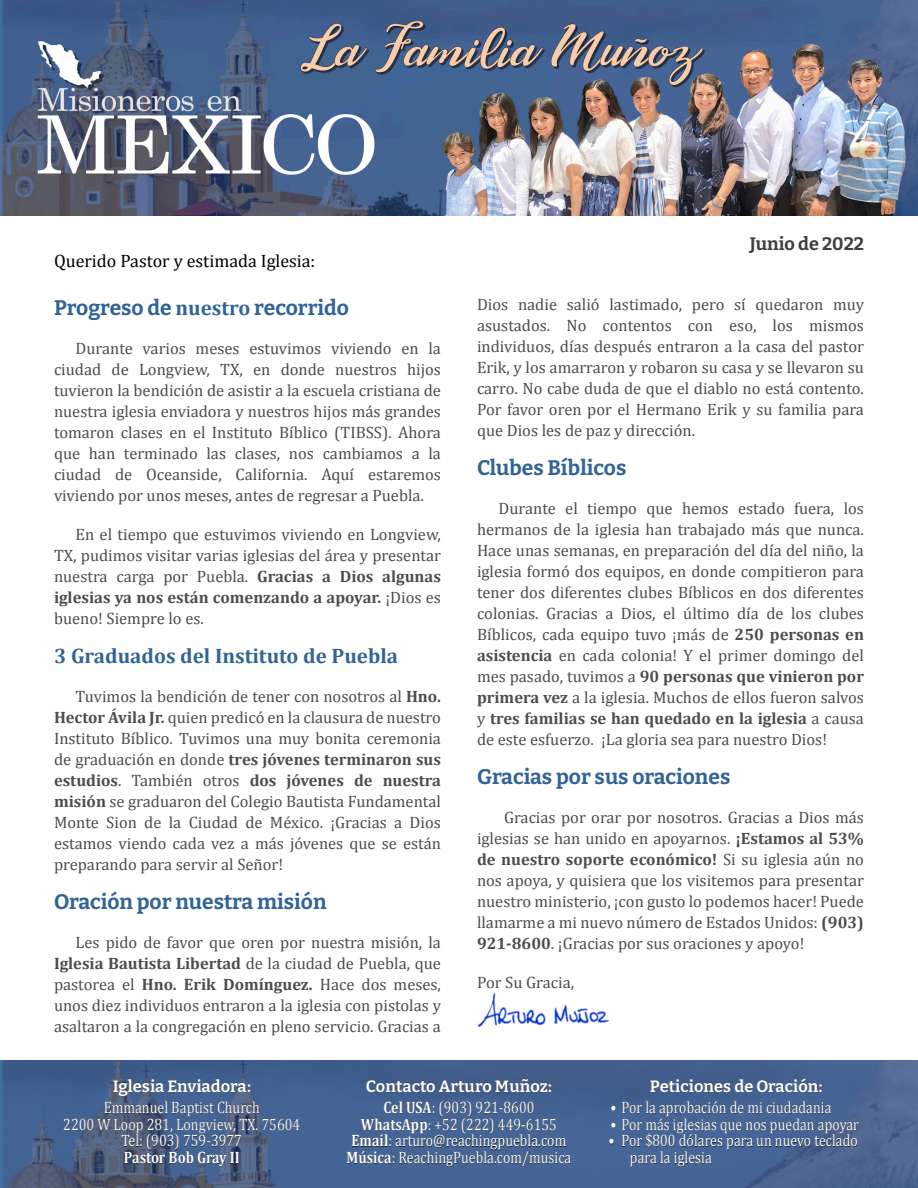
<style>
.page{position:relative;width:918px;height:1188px;background:#fff}
.page>*{position:absolute;margin:0;border:0;box-sizing:border-box;transform-origin:0 0}
.t1{font:700 21px "Bitter";color:#326496}
.t2{font:700 21px "Cambria";color:#326496}
.t3{font:18px "Cambria";color:#000}
.t4{font:700 18px "Bitter";color:#404040}
.t5{font:16.5px/21px "Cambria";color:#4d4d4d;text-align:justify}
.t6{font:16.5px/16.5px "Cambria";color:#fff;text-align:center;scale:.85 1}
.t7{font:700 16.5px "Bitter";color:#fff}
.t8{font:700 16.5px "Cambria";color:#fff;scale:.85 1}
.s1{font-family:"Cambria"}
.s2{font-weight:700}
</style>
<div class="page">
<img style="left:0;top:1060px;width:918px;height:128px">
<img style="left:477px;top:993px;width:132px;height:34px">
<img style="left:64px;top:1078px;width:795px;height:88px">
<img style="left:0;top:0;width:918px;height:216px">
<p class="t3" style="left:54px;top:253px;width:263px">Querido Pastor y estimada Iglesia:</p>
<p class="t1" style="left:54px;top:295px;width:296px">Progreso de <span class="s1">nuestro</span> recorrido</p>
<p class="t5" style="left:54px;top:338px;width:389px;text-indent:22px">Durante varios meses estuvimos viviendo en la ciudad de Longview, TX, en donde nuestros hijos tuvieron la bendición de asistir a la escuela cristiana de nuestra iglesia enviadora y nuestros hijos más grandes tomaron clases en el Instituto Bíblico (TIBSS). Ahora que han terminado las clases, nos cambiamos a la ciudad de Oceanside, California. Aquí estaremos viviendo por unos meses, antes de regresar a Puebla.</p>
<p class="t5" style="left:54px;top:524px;width:389px;text-indent:22px">En el tiempo que estuvimos viviendo en Longview, TX, pudimos visitar varias iglesias del área y presentar nuestra carga por Puebla. <span class="s2">Gracias a Dios algunas iglesias ya nos están comenzando a apoyar.</span> ¡Dios es bueno! Siempre lo es.</p>
<p class="t2" style="left:54px;top:646px;width:346px">3 Graduados del Instituto de Puebla</p>
<p class="t5" style="left:54px;top:686px;width:389px;text-indent:22px">Tuvimos la bendición de tener con nosotros al <span class="s2">Hno.<br>Hector Ávila Jr.</span> quien predicó en la clausura de nuestro Instituto Bíblico. Tuvimos una muy bonita ceremonia de graduación en donde <span class="s2">tres jóvenes terminaron sus estudios</span>. También otros <span class="s2">dos jóvenes de nuestra misión</span> se graduaron del Colegio Bautista Fundamental Monte Sion de la Ciudad de México. ¡Gracias a Dios estamos viendo cada vez a más jóvenes que se están preparando para servir al Señor!</p>
<p class="t1" style="left:54px;top:889px;width:274px">Oración por nuestra misión</p>
<p class="t5" style="left:54px;top:932px;width:389px;text-indent:22px">Les pido de favor que oren por nuestra misión, la <span class="s2">Iglesia Bautista Libertad</span> de la ciudad de Puebla, que pastorea el <span class="s2">Hno. Erik Domínguez.</span> Hace dos meses, unos diez individuos entraron a la iglesia con pistolas y asaltaron a la congregación en pleno servicio. Gracias a</p>
<p class="t4" style="left:750px;top:234px;width:116px">Junio de 2022</p>
<p class="t5" style="left:477px;top:295px;width:389px">Dios nadie salió lastimado, pero sí quedaron muy asustados. No contentos con eso, los mismos individuos, días después entraron a la casa del pastor Erik, y los amarraron y robaron su casa y se llevaron su carro. No cabe duda de que el diablo no está contento.<br>Por favor oren por el Hermano Erik y su familia para que Dios les de paz y dirección.</p>
<p class="t1" style="left:477px;top:455px;width:151px">Clubes Bíblicos</p>
<p class="t5" style="left:477px;top:499px;width:389px;text-indent:22px">Durante el tiempo que hemos estado fuera, los hermanos de la iglesia han trabajado más que nunca.<br>Hace unas semanas, en preparación del día del niño, la iglesia formó dos equipos, en donde compitieron para tener dos diferentes clubes Bíblicos en dos diferentes colonias. Gracias a Dios, el último día de los clubes Bíblicos, cada equipo tuvo ¡más de <span class="s2">250 personas en asistencia</span> en cada colonia! Y el primer domingo del mes pasado, tuvimos a <span class="s2">90 personas que vinieron por primera vez</span> a la iglesia. Muchos de ellos fueron salvos y <span class="s2">tres familias se han quedado en la iglesia</span> a causa de este esfuerzo. ¡La gloria sea para nuestro Dios!</p>
<p class="t1" style="left:477px;top:764px;width:255px">Gracias por sus oraciones</p>
<p class="t5" style="left:477px;top:808px;width:389px;text-indent:27px">Gracias por orar por nosotros. Gracias a Dios más iglesias se han unido en apoyarnos. <span class="s2">¡Estamos al 53% de nuestro soporte económico!</span> Si su iglesia aún no nos apoya, y quisiera que los visitemos para presentar nuestro ministerio, ¡con gusto lo podemos hacer! Puede llamarme a mi nuevo número de Estados Unidos: <span class="s2">(903)<br>921-8600</span>. ¡Gracias por sus oraciones y apoyo!</p>
<p class="t5" style="left:477px;top:973px;width:99px">Por Su Gracia,</p>
<p class="t7" style="left:113px;top:1077px;width:140px">Iglesia Enviadora:</p>
<p class="t6" style="left:63px;top:1100px;width:280px">Emmanuel Baptist Church<br>2200 W Loop 281, Longview, TX. 75604<br>Tel: (903) 759-3977</p>
<p class="t8" style="left:124px;top:1150px;width:138px">Pastor Bob Gray II</p>
<p class="t7" style="left:366px;top:1077px;width:188px">Contacto Arturo Muñoz:</p>
<p class="t6" style="left:347px;top:1100px;width:266px"><span class="s2">Cel USA</span>: (903) 921-8600<br><span class="s2">WhatsApp</span>: +52 (222) 449-6155<br><span class="s2">Email</span>: arturo@reachingpuebla.com<br><span class="s2">Música</span>: ReachingPuebla.com/musica</p>
<p class="t7" style="left:650px;top:1077px;width:174px">Peticiones de Oración:</p>
<p class="t6" style="left:611px;top:1100px;width:262px">• Por la aprobación de mi ciudadania</p>
<p class="t6" style="left:611px;top:1117px;width:294px">• Por más iglesias que nos puedan apoyar</p>
<p class="t6" style="left:630px;top:1133px;width:270px;text-align:left;text-indent:-22px">• Por $800 dólares para un nuevo teclado para la iglesia</p>
</div>
